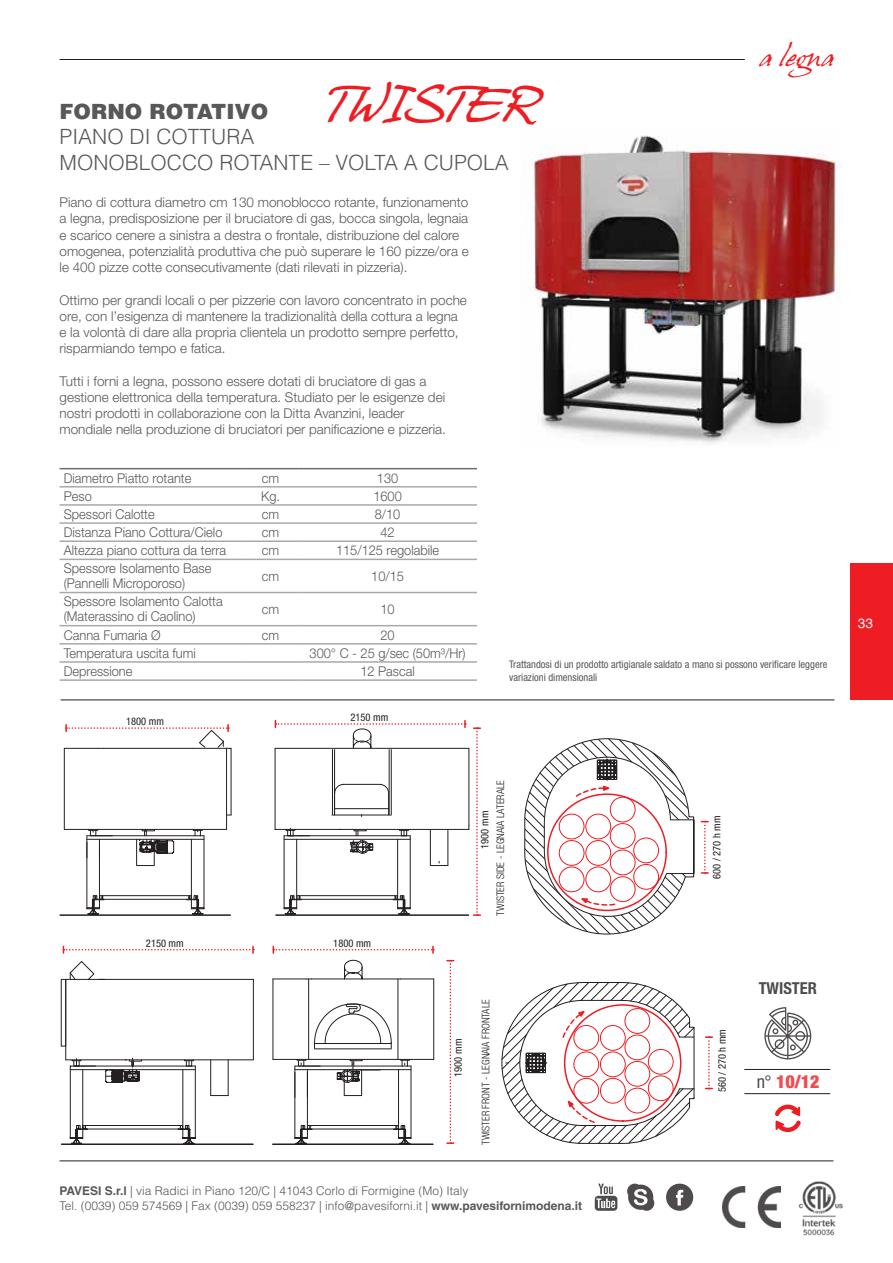
<style>
.page{position:relative;width:893px;height:1263px;background:#fff}
.page>*{position:absolute;margin:0;border:0;box-sizing:border-box;transform-origin:0 0}
.t1{font:44.4px "Hans Hand";color:#ee1d23}
.t2{font:24px "Hans Hand";color:#ee1d23}
.t3{font:300 21px/25.2px "Helvetica LT Std";color:#57585a}
.t4{font:900 21px "Helvetica LT Std";color:#57585a}
.t5{font:900 condensed 18px "Helvetica Neue LT Std";color:#ee1d23}
.t6{font:700 condensed 16.5px "Helvetica Neue LT Std";color:#231f20}
.t7{font:300 13.5px/16.2px "Helvetica Neue LT Std";color:#57585a}
.t8{font:300 13.5px/15px "Helvetica Neue LT Std";color:#57585a;scale:.95 1}
.t9{font:13.5px "Helvetica LT Std";color:#fff}
.t10{font:300 12px/15px "Helvetica LT Std";color:#57585a}
.t11{font:condensed 10.5px/12.6px "Helvetica Neue LT Std";color:#57585a}
.t12{font:condensed 10.5px "Helvetica Neue LT Std";color:#231f20}
.t13{font:300 condensed 10.5px "Helvetica Neue LT Std";color:#231f20}
.s1{font-weight:700}
.s2{font-weight:400;color:#231f20}
</style>
<div class="page">
<img style="left:532px;top:135px;width:308px;height:309px">
<svg style="left:764px;top:1007px;width:47px;height:52px"></svg>
<hr style="left:744px;top:1093px;width:86px;height:1px;background:#231f20">
<hr style="left:744px;top:1069px;width:86px;height:1px;background:#231f20">
<svg style="left:775px;top:1104px;width:26px;height:28px"></svg>
<hr style="left:66px;top:1059px;width:60px;height:1px;background:#231f20">
<hr style="left:253px;top:979px;width:1px;height:77px;background:#231f20">
<hr style="left:66px;top:979px;width:187px;height:1px;background:#231f20">
<hr style="left:65px;top:979px;width:1px;height:81px;background:#231f20">
<div style="left:61px;top:979px;width:5px;height:67px;border:1px solid #231f20"></div>
<svg style="left:69px;top:961px;width:36px;height:19px"></svg>
<svg style="left:447px;top:960px;width:7px;height:184px"></svg>
<svg style="left:706px;top:1036px;width:6px;height:53px"></svg>
<svg style="left:701px;top:821px;width:7px;height:53px"></svg>
<hr style="left:62px;top:1143px;width:191px;height:2px;background:#231f20">
<hr style="left:273px;top:1143px;width:160px;height:2px;background:#231f20">
<svg style="left:63px;top:946px;width:191px;height:7px"></svg>
<svg style="left:273px;top:946px;width:161px;height:7px"></svg>
<hr style="left:64px;top:829px;width:163px;height:1px;background:#231f20">
<hr style="left:226px;top:748px;width:1px;height:81px;background:#231f20">
<hr style="left:64px;top:748px;width:1px;height:81px;background:#231f20">
<hr style="left:231px;top:748px;width:1px;height:67px;background:#231f20">
<hr style="left:60px;top:914px;width:170px;height:2px;background:#231f20">
<svg style="left:65px;top:725px;width:166px;height:24px"></svg>
<svg style="left:275px;top:721px;width:205px;height:195px"></svg>
<svg style="left:86px;top:829px;width:119px;height:86px"></svg>
<svg style="left:501px;top:982px;width:194px;height:162px"></svg>
<svg style="left:524px;top:738px;width:171px;height:197px"></svg>
<hr style="left:273px;top:1059px;width:161px;height:1px;background:#231f20">
<hr style="left:312px;top:978px;width:88px;height:1px;background:#231f20">
<hr style="left:273px;top:978px;width:33px;height:1px;background:#231f20">
<hr style="left:400px;top:978px;width:34px;height:1px;background:#231f20">
<hr style="left:433px;top:979px;width:1px;height:80px;background:#231f20">
<hr style="left:273px;top:979px;width:1px;height:80px;background:#231f20">
<svg style="left:69px;top:1055px;width:343px;height:89px"></svg>
<hr style="left:308px;top:979px;width:1px;height:80px;background:#231f20">
<hr style="left:398px;top:979px;width:1px;height:80px;background:#231f20">
<svg style="left:344px;top:959px;width:19px;height:21px"></svg>
<svg style="left:314px;top:1003px;width:78px;height:46px"></svg>
<hr style="left:60px;top:486px;width:183px;height:1px;background:#a8a9ad">
<hr style="left:243px;top:486px;width:55px;height:1px;background:#a8a9ad">
<hr style="left:298px;top:486px;width:179px;height:1px;background:#a8a9ad">
<hr style="left:60px;top:504px;width:183px;height:2px;background:#a8a9ad">
<hr style="left:243px;top:504px;width:55px;height:2px;background:#a8a9ad">
<hr style="left:298px;top:504px;width:179px;height:2px;background:#a8a9ad">
<hr style="left:60px;top:522px;width:183px;height:2px;background:#a8a9ad">
<hr style="left:243px;top:522px;width:55px;height:2px;background:#a8a9ad">
<hr style="left:298px;top:522px;width:179px;height:2px;background:#a8a9ad">
<hr style="left:60px;top:540px;width:183px;height:2px;background:#a8a9ad">
<hr style="left:243px;top:540px;width:55px;height:2px;background:#a8a9ad">
<hr style="left:298px;top:540px;width:179px;height:2px;background:#a8a9ad">
<hr style="left:60px;top:559px;width:183px;height:1px;background:#a8a9ad">
<hr style="left:243px;top:559px;width:55px;height:1px;background:#a8a9ad">
<hr style="left:298px;top:559px;width:179px;height:1px;background:#a8a9ad">
<hr style="left:60px;top:592px;width:183px;height:1px;background:#a8a9ad">
<hr style="left:243px;top:592px;width:55px;height:1px;background:#a8a9ad">
<hr style="left:298px;top:592px;width:179px;height:1px;background:#a8a9ad">
<hr style="left:60px;top:625px;width:183px;height:1px;background:#a8a9ad">
<hr style="left:243px;top:625px;width:55px;height:1px;background:#a8a9ad">
<hr style="left:298px;top:625px;width:179px;height:1px;background:#a8a9ad">
<hr style="left:60px;top:468px;width:183px;height:1px;background:#6c6d70">
<hr style="left:243px;top:468px;width:55px;height:1px;background:#6c6d70">
<hr style="left:298px;top:468px;width:179px;height:1px;background:#6c6d70">
<hr style="left:60px;top:643px;width:183px;height:1px;background:#a8a9ad">
<hr style="left:243px;top:643px;width:55px;height:1px;background:#a8a9ad">
<hr style="left:298px;top:643px;width:179px;height:1px;background:#a8a9ad">
<hr style="left:60px;top:661px;width:183px;height:2px;background:#a8a9ad">
<hr style="left:243px;top:661px;width:55px;height:2px;background:#a8a9ad">
<hr style="left:298px;top:661px;width:179px;height:2px;background:#a8a9ad">
<hr style="left:60px;top:679px;width:183px;height:2px;background:#a8a9ad">
<hr style="left:243px;top:679px;width:55px;height:2px;background:#a8a9ad">
<hr style="left:298px;top:679px;width:179px;height:2px;background:#a8a9ad">
<div style="left:850px;top:563px;width:43px;height:136px;background:#ee1d23"></div>
<hr style="left:60px;top:1160px;width:773px;height:1px;background:#231f20">
<hr style="left:60px;top:59px;width:685px;height:1px;background:#231f20">
<hr style="left:61px;top:699px;width:773px;height:1px;background:#231f20">
<img style="left:798px;top:1181px;width:45px;height:55px">
<img style="left:722px;top:1186px;width:59px;height:42px">
<svg style="left:627px;top:1183px;width:27px;height:28px"></svg>
<svg style="left:595px;top:1183px;width:22px;height:28px"></svg>
<svg style="left:666px;top:1183px;width:27px;height:28px"></svg>
<h2 class="t2" style="left:759px;top:43px;width:76px">a legna</h2>
<h1 class="t1" style="left:328px;top:80px;width:212px">TWISTER</h1>
<h3 class="t4" style="left:60px;top:98px;width:210px">FORNO ROTATIVO</h3>
<h3 class="t3" style="left:60px;top:124px;width:451px">PIANO DI COTTURA<br>MONOBLOCCO ROTANTE – VOLTA A CUPOLA</h3>
<p class="t7" style="left:60px;top:194px;width:411px">Piano di cottura diametro cm 130 monoblocco rotante, funzionamento a legna, predisposizione per il bruciatore di gas, bocca singola, legnaia e scarico cenere a sinistra a destra o frontale, distribuzione del calore omogenea, potenzialità produttiva che può superare le 160 pizze/ora e le 400 pizze cotte consecutivamente (dati rilevati in pizzeria).</p>
<p class="t7" style="left:60px;top:291px;width:409px">Ottimo per grandi locali o per pizzerie con lavoro concentrato in poche ore, con l’esigenza di mantenere la tradizionalità della cottura a legna e la volontà di dare alla propria clientela un prodotto sempre perfetto, risparmiando tempo e fatica.</p>
<p class="t7" style="left:60px;top:372px;width:388px">Tutti i forni a legna, possono essere dotati di bruciatore di gas a gestione elettronica della temperatura. Studiato per le esigenze dei nostri prodotti in collaborazione con la Ditta Avanzini, leader mondiale nella produzione di bruciatori per panificazione e pizzeria.</p>
<p class="t8" style="left:64px;top:470px;width:136px">Diametro Piatto rotante</p>
<p class="t8" style="left:262px;top:470px;width:20px">cm</p>
<p class="t8" style="left:377px;top:470px;width:24px">130</p>
<p class="t8" style="left:64px;top:488px;width:31px">Peso</p>
<p class="t8" style="left:261px;top:488px;width:22px">Kg.</p>
<p class="t8" style="left:373px;top:488px;width:32px">1600</p>
<p class="t8" style="left:64px;top:506px;width:97px">Spessori Calotte</p>
<p class="t8" style="left:262px;top:506px;width:20px">cm</p>
<p class="t8" style="left:375px;top:506px;width:29px">8/10</p>
<p class="t8" style="left:64px;top:524px;width:169px">Distanza Piano Cottura/Cielo</p>
<p class="t8" style="left:262px;top:524px;width:20px">cm</p>
<p class="t8" style="left:380px;top:524px;width:17px">42</p>
<p class="t8" style="left:64px;top:542px;width:172px">Altezza piano cottura da terra</p>
<p class="t8" style="left:262px;top:542px;width:20px">cm</p>
<p class="t8" style="left:336px;top:542px;width:110px">115/125 regolabile</p>
<p class="t8" style="left:64px;top:561px;width:157px">Spessore Isolamento Base (Pannelli Microporoso)</p>
<p class="t8" style="left:262px;top:568px;width:20px">cm</p>
<p class="t8" style="left:371px;top:568px;width:36px">10/15</p>
<p class="t8" style="left:64px;top:594px;width:169px">Spessore Isolamento Calotta (Materassino di Caolino)</p>
<p class="t8" style="left:262px;top:601px;width:20px">cm</p>
<p class="t8" style="left:380px;top:601px;width:17px">10</p>
<p class="t8" style="left:64px;top:627px;width:104px">Canna Fumaria Ø</p>
<p class="t8" style="left:262px;top:627px;width:20px">cm</p>
<p class="t8" style="left:380px;top:627px;width:17px">20</p>
<p class="t8" style="left:64px;top:645px;width:141px">Temperatura uscita fumi</p>
<p class="t8" style="left:310px;top:645px;width:166px">300° C - 25 g/sec (50m³/Hr)</p>
<p class="t8" style="left:64px;top:663px;width:74px">Depressione</p>
<p class="t8" style="left:360px;top:663px;width:59px">12 Pascal</p>
<p class="t11" style="left:509px;top:658px;width:320px">Trattandosi di un prodotto artigianale saldato a mano si possono verificare leggere variazioni dimensionali</p>
<p class="t12" style="left:126px;top:715px;width:39px">1800 mm</p>
<p class="t12" style="left:350px;top:711px;width:39px">2150 mm</p>
<p class="t12" style="left:146px;top:937px;width:39px">2150 mm</p>
<p class="t12" style="left:333px;top:937px;width:39px">1800 mm</p>
<p class="t13" style="left:494px;top:915px;width:137px;rotate:-90deg">TWISTER SIDE - LEGNAIA LATERALE</p>
<p class="t12" style="left:479px;top:849px;width:39px;rotate:-90deg">1900 mm</p>
<p class="t12" style="left:452px;top:1077px;width:39px;rotate:-90deg">1900 mm</p>
<p class="t13" style="left:480px;top:1145px;width:147px;rotate:-90deg">TWISTER FRONT - LEGNAIA FRONTALE</p>
<p class="t10" style="left:60px;top:1183px;width:524px"><span class="s1">PAVESI S.r.l</span> | via Radici in Piano 120/C | 41043 Corlo di Formigine (Mo) Italy<br>Tel. (0039) 059 574569 | Fax (0039) 059 558237 | info@pavesiforni.it | <span class="s1">www.pavesifornimodena.it</span></p>
<p class="t12" style="left:711px;top:879px;width:65px;rotate:-90deg">600 / 270 h mm</p>
<p class="t12" style="left:716px;top:1092px;width:65px;rotate:-90deg">560 / 270 h mm</p>
<p class="t6" style="left:759px;top:978px;width:60px">TWISTER</p>
<h3 class="t5" style="left:756px;top:1070px;width:65px"><span class="s2">n°</span> 10/12</h3>
<p class="t9" style="left:858px;top:616px;width:17px">33</p>
</div>
